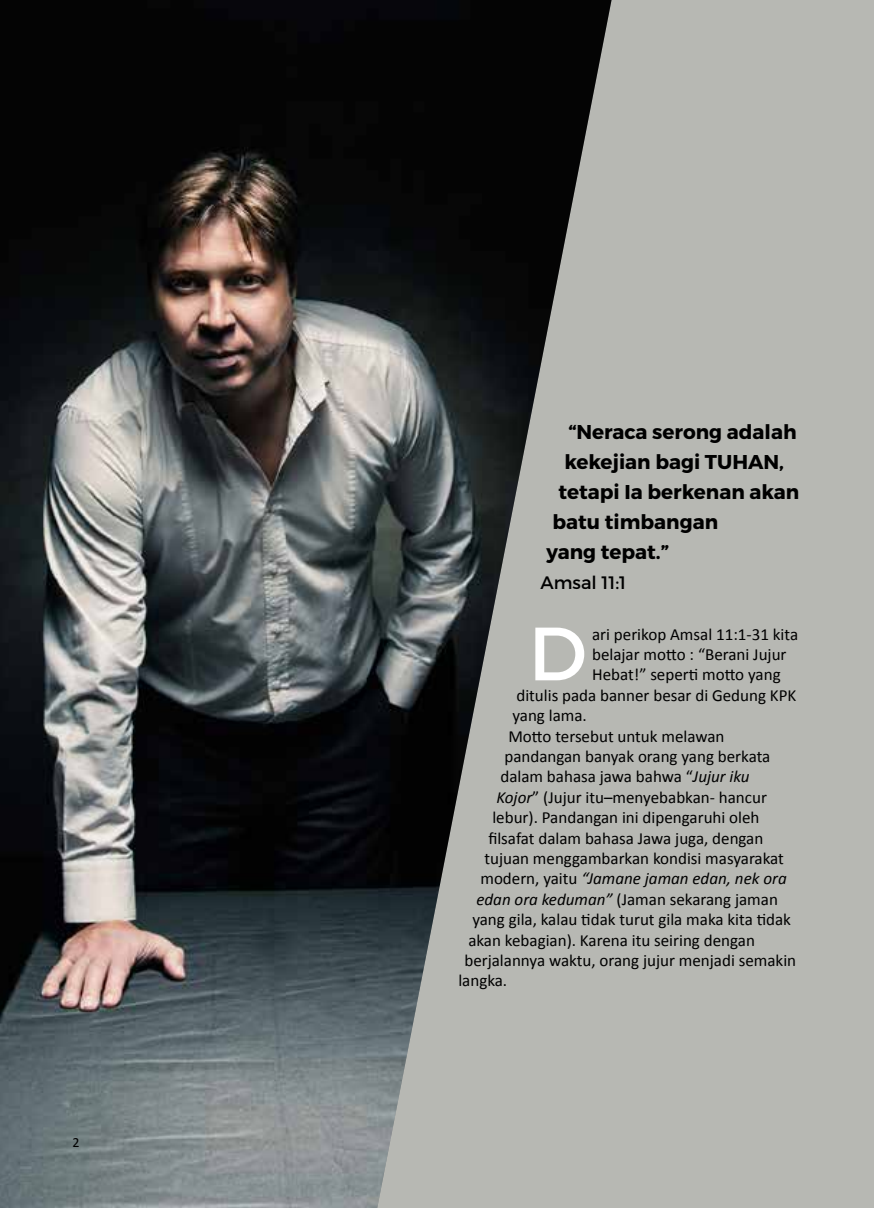
<style>
.page{position:relative;width:874px;height:1208px;background:#fff}
.page>*{position:absolute;margin:0;border:0;box-sizing:border-box;transform-origin:0 0}
.t1{font:75.2px "Montserrat";color:#fff}
.t2{font:700 20px "Montserrat";color:#000}
.t3{font:18px "Montserrat";color:#000}
.t4{font:17px "Calibri";color:#000}
.t5{font:italic 17px "Calibri";color:#000}
.t6{font:14px "Calibri";color:#000}
.s1{font-style:italic}
.s2{font-style:normal}
</style>
<div class="page">
<div style="left:0;top:0;width:873px;height:1208px;background:#b7b8b3"></div>
<img style="left:0;top:0;width:611px;height:1208px">
<p class="t6" style="left:72px;top:1133px;width:9px">2</p>
<p class="t2" style="left:568px;top:419px;width:229px">“Neraca serong adalah</p>
<p class="t2" style="left:564px;top:449px;width:221px">kekejian bagi TUHAN,</p>
<p class="t2" style="left:558px;top:479px;width:242px">tetapi Ia berkenan akan</p>
<p class="t2" style="left:552px;top:509px;width:167px">batu timbangan</p>
<p class="t2" style="left:546px;top:539px;width:124px">yang tepat.”</p>
<p class="t3" style="left:540px;top:571px;width:87px">Amsal 11:1</p>
<h1 class="t1" style="left:528px;top:607px;width:60px">D</h1>
<p class="t4" style="left:591px;top:623px;width:207px">ari perikop Amsal 11:1-31 kita</p>
<p class="t4" style="left:591px;top:643px;width:196px">belajar motto : “Berani Jujur</p>
<p class="t4" style="left:591px;top:664px;width:190px">Hebat!” seperti motto yang</p>
<p class="t4" style="left:516px;top:684px;width:281px">ditulis pada banner besar di Gedung KPK</p>
<p class="t4" style="left:512px;top:705px;width:76px">yang lama.</p>
<p class="t4" style="left:508px;top:725px;width:217px">Motto tersebut untuk melawan</p>
<p class="t4" style="left:504px;top:745px;width:267px">pandangan banyak orang yang berkata</p>
<p class="t4" style="left:500px;top:766px;width:250px">dalam bahasa jawa bahwa “<span class="s1">Jujur iku</span></p>
<p class="t4" style="left:496px;top:786px;width:272px"><span class="s1">Kojor</span>” (Jujur itu–menyebabkan- hancur</p>
<p class="t4" style="left:492px;top:807px;width:268px">lebur). Pandangan ini dipengaruhi oleh</p>
<p class="t4" style="left:488px;top:827px;width:276px">filsafat dalam bahasa Jawa juga, dengan</p>
<p class="t4" style="left:484px;top:847px;width:301px">tujuan menggambarkan kondisi masyarakat</p>
<p class="t5" style="left:480px;top:867px;width:308px"><span class="s2">modern, yaitu</span> “Jamane jaman edan, nek ora</p>
<p class="t4" style="left:476px;top:888px;width:303px"><span class="s1">edan ora keduman”</span> (Jaman sekarang jaman</p>
<p class="t4" style="left:472px;top:909px;width:320px">yang gila, kalau tidak turut gila maka kita tidak</p>
<p class="t4" style="left:468px;top:929px;width:288px">akan kebagian). Karena itu seiring dengan</p>
<p class="t4" style="left:464px;top:949px;width:333px">berjalannya waktu, orang jujur menjadi semakin</p>
<p class="t4" style="left:458px;top:970px;width:50px">langka.</p>
</div>
